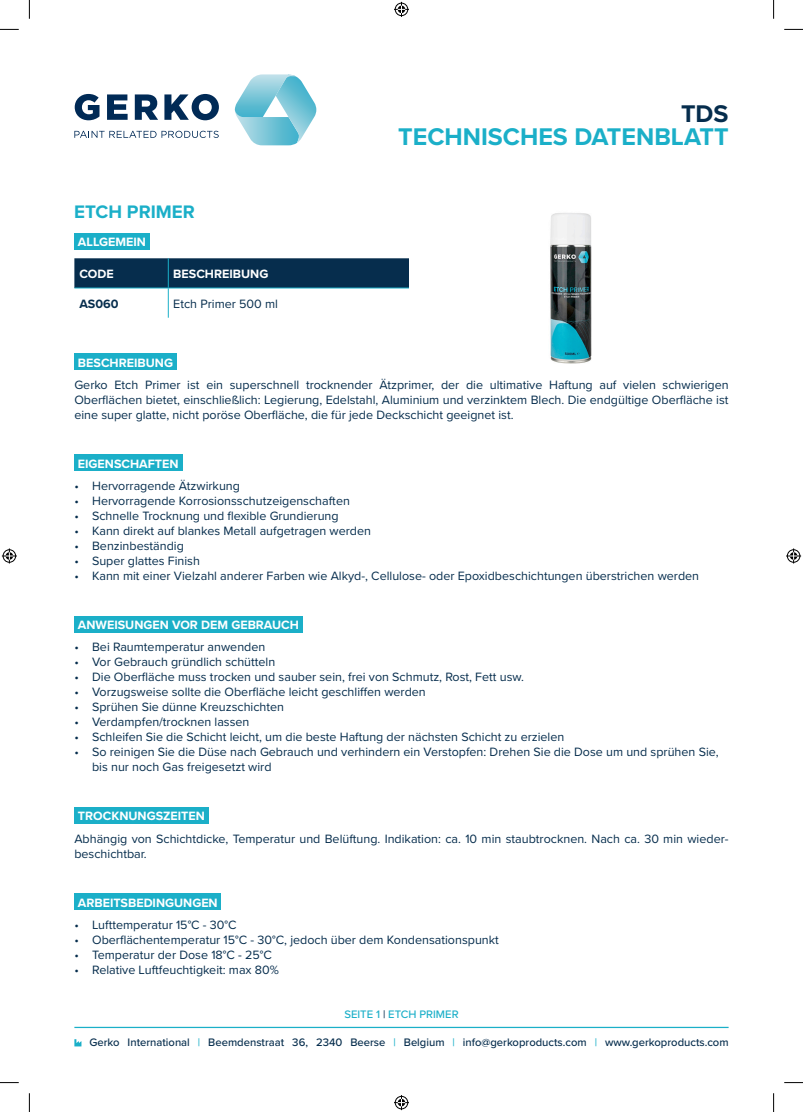
<style>
.page{position:relative;width:803px;height:1112px;background:#fff}
.page>*{position:absolute;margin:0;border:0;box-sizing:border-box;transform-origin:0 0}
.t1{font:700 25px "Proxima Nova";color:#1bafc8}
.t2{font:700 25px "Proxima Nova";color:#062d4d}
.t3{font:700 18.75px "Proxima Nova";color:#1bafc8}
.Alineastijl{font:12.5px/15px "Proxima Nova";color:#062d4d}
.t4{font:700 12.5px "Proxima Nova";color:#fff}
.t5{font:700 12.5px "Proxima Nova";color:#062d4d}
.t6{font:500 11.25px "Proxima Nova";color:#062d4d}
.t7{font:500 11.25px "Proxima Nova";color:#1bafc8}
.s1{color:#062d4d}
.s2{color:#1bafc8}
</style>
<div class="page">
<svg style="left:74px;top:258px;width:335px;height:59px"></svg>
<div style="left:74px;top:232px;width:75px;height:17px;background:#1bafc8"></div>
<div style="left:74px;top:454px;width:108px;height:17px;background:#1bafc8"></div>
<div style="left:74px;top:892px;width:147px;height:17px;background:#1bafc8"></div>
<div style="left:74px;top:615px;width:229px;height:17px;background:#1bafc8"></div>
<div style="left:74px;top:353px;width:103px;height:17px;background:#1bafc8"></div>
<div style="left:74px;top:806px;width:135px;height:17px;background:#1bafc8"></div>
<svg style="left:74px;top:131px;width:145px;height:7px"></svg>
<svg style="left:75px;top:94px;width:25px;height:26px"></svg>
<svg style="left:107px;top:94px;width:21px;height:26px"></svg>
<svg style="left:135px;top:94px;width:23px;height:26px"></svg>
<svg style="left:164px;top:94px;width:55px;height:26px"></svg>
<svg style="left:235px;top:74px;width:81px;height:71px"></svg>
<svg style="left:74px;top:1039px;width:7px;height:7px"></svg>
<hr style="left:74px;top:1026px;width:654px;height:1px;background:#1bafc8">
<img style="left:550px;top:213px;width:42px;height:151px">
<svg style="left:0;top:29px;width:19px;height:1px"></svg>
<svg style="left:784px;top:29px;width:19px;height:1px"></svg>
<svg style="left:0;top:1082px;width:19px;height:1px"></svg>
<svg style="left:784px;top:1082px;width:19px;height:1px"></svg>
<svg style="left:29px;top:0;width:1px;height:19px"></svg>
<svg style="left:29px;top:1093px;width:1px;height:18px"></svg>
<svg style="left:773px;top:0;width:1px;height:19px"></svg>
<svg style="left:773px;top:1093px;width:1px;height:18px"></svg>
<svg style="left:394px;top:2px;width:15px;height:15px"></svg>
<svg style="left:394px;top:1095px;width:15px;height:14px"></svg>
<svg style="left:2px;top:548px;width:15px;height:15px"></svg>
<svg style="left:786px;top:548px;width:15px;height:15px"></svg>
<p class="t3" style="left:74px;top:198px;width:122px">ETCH PRIMER</p>
<p class="t4" style="left:78px;top:232px;width:69px">ALLGEMEIN</p>
<p class="t4" style="left:79px;top:264px;width:36px">CODE</p>
<p class="t4" style="left:173px;top:264px;width:97px">BESCHREIBUNG</p>
<p class="t5" style="left:79px;top:294px;width:41px">AS060</p>
<p class="Alineastijl" style="left:173px;top:295px;width:106px">Etch Primer 500 ml</p>
<p class="t4" style="left:78px;top:353px;width:97px">BESCHREIBUNG</p>
<p class="t2" style="left:681px;top:95px;width:49px">TDS</p>
<p class="t1" style="left:398px;top:118px;width:332px">TECHNISCHES DATENBLATT</p>
<p class="Alineastijl" style="left:74px;top:376px;width:656px;text-align:justify">Gerko Etch Primer ist ein superschnell trocknender Ätzprimer, der die ultimative Haftung auf vielen schwierigen Oberflächen bietet, einschließlich: Legierung, Edelstahl, Aluminium und verzinktem Blech. Die endgültige Oberfläche ist eine super glatte, nicht poröse Oberfläche, die für jede Deckschicht geeignet ist.</p>
<p class="t4" style="left:78px;top:454px;width:102px">EIGENSCHAFTEN</p>
<p class="Alineastijl" style="left:74px;top:478px;width:167px">• Hervorragende Ätzwirkung</p>
<p class="Alineastijl" style="left:74px;top:493px;width:277px">• Hervorragende Korrosionsschutzeigenschaften</p>
<p class="Alineastijl" style="left:74px;top:508px;width:266px">• Schnelle Trocknung und flexible Grundierung</p>
<p class="Alineastijl" style="left:74px;top:523px;width:298px">• Kann direkt auf blankes Metall aufgetragen werden</p>
<p class="Alineastijl" style="left:74px;top:538px;width:111px">• Benzinbeständig</p>
<p class="Alineastijl" style="left:74px;top:553px;width:127px">• Super glattes Finish</p>
<p class="Alineastijl" style="left:74px;top:568px;width:626px">• Kann mit einer Vielzahl anderer Farben wie Alkyd-, Cellulose- oder Epoxidbeschichtungen überstrichen werden</p>
<p class="t4" style="left:78px;top:615px;width:222px">ANWEISUNGEN VOR DEM GEBRAUCH</p>
<p class="Alineastijl" style="left:74px;top:639px;width:192px">• Bei Raumtemperatur anwenden</p>
<p class="Alineastijl" style="left:74px;top:654px;width:202px">• Vor Gebrauch gründlich schütteln</p>
<p class="Alineastijl" style="left:74px;top:669px;width:451px">• Die Oberfläche muss trocken und sauber sein, frei von Schmutz, Rost, Fett usw.</p>
<p class="Alineastijl" style="left:74px;top:684px;width:353px">• Vorzugsweise sollte die Oberfläche leicht geschliffen werden</p>
<p class="Alineastijl" style="left:74px;top:699px;width:211px">• Sprühen Sie dünne Kreuzschichten</p>
<p class="Alineastijl" style="left:74px;top:714px;width:177px">• Verdampfen/trocknen lassen</p>
<p class="Alineastijl" style="left:74px;top:729px;width:491px">• Schleifen Sie die Schicht leicht, um die beste Haftung der nächsten Schicht zu erzielen</p>
<p class="Alineastijl" style="left:92px;top:744px;width:628px;text-indent:-18px">• So reinigen Sie die Düse nach Gebrauch und verhindern ein Verstopfen: Drehen Sie die Dose um und sprühen Sie, bis nur noch Gas freigesetzt wird</p>
<p class="t4" style="left:78px;top:806px;width:129px">TROCKNUNGSZEITEN</p>
<p class="Alineastijl" style="left:74px;top:830px;width:656px">Abhängig von Schichtdicke, Temperatur und Belüftung. Indikation: ca. 10 min staubtrocknen. Nach ca. 30 min wieder&shy;beschichtbar.</p>
<p class="t4" style="left:78px;top:892px;width:141px">ARBEITSBEDINGUNGEN</p>
<p class="Alineastijl" style="left:74px;top:916px;width:164px">• Lufttemperatur 15°C - 30°C</p>
<p class="Alineastijl" style="left:74px;top:931px;width:426px">• Oberflächentemperatur 15°C - 30°C, jedoch über dem Kondensationspunkt</p>
<p class="Alineastijl" style="left:74px;top:946px;width:199px">• Temperatur der Dose 18°C - 25°C</p>
<p class="Alineastijl" style="left:74px;top:961px;width:206px">• Relative Luftfeuchtigkeit: max 80%</p>
<p class="t7" style="left:344px;top:1005px;width:116px">SEITE 1 <span class="s1">|</span> ETCH PRIMER</p>
<p class="t6" style="left:89px;top:1033px;width:641px">Gerko International <span class="s2">|</span> Beemdenstraat 36, 2340 Beerse <span class="s2">|</span> Belgium <span class="s2">|</span> info@gerkoproducts.com <span class="s2">|</span> www.gerkoproducts.com</p>
</div>
